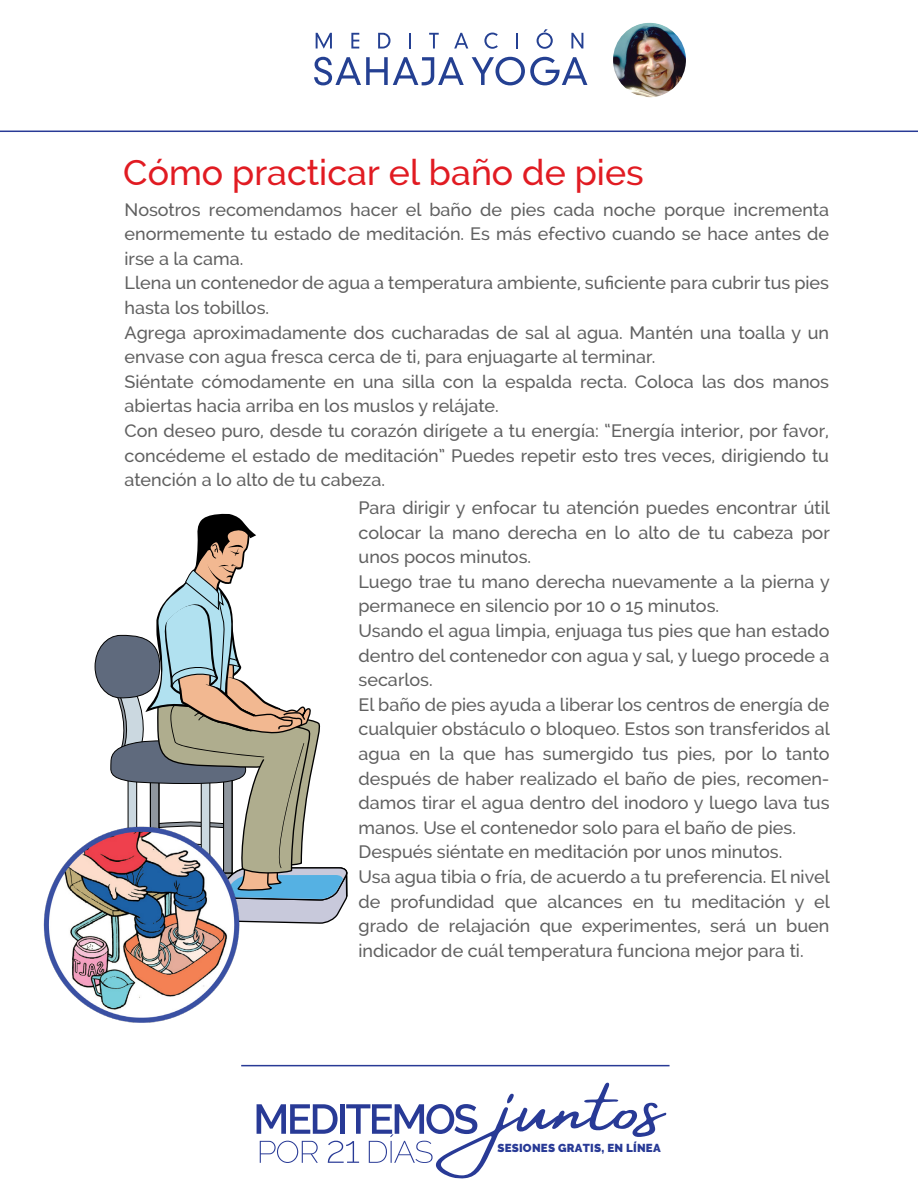
<style>
.page{position:relative;width:918px;height:1188px;background:#fff}
.page>*{position:absolute;margin:0;border:0;box-sizing:border-box;transform-origin:0 0}
.t1{font:500 35.7px "Raleway";color:#e11b22}
.t2{font:500 18px/24.6px "Raleway";color:#606060}
.t3{font:900 11.55px "Raleway";letter-spacing:.02em;color:#283a96}
</style>
<div class="page">
<svg style="left:94px;top:513px;width:254px;height:411px"></svg>
<svg style="left:257px;top:1083px;width:410px;height:96px"></svg>
<img style="left:612px;top:22px;width:75px;height:76px;border-radius:38px">
<div style="left:610px;top:19px;width:79px;height:82px;border:4px solid #fff;border-radius:50%"></div>
<hr style="left:0;top:131px;width:918px;height:1px;background:#283a96">
<svg style="left:314px;top:57px;width:150px;height:28px"></svg>
<svg style="left:472px;top:57px;width:115px;height:28px"></svg>
<svg style="left:316px;top:33px;width:16px;height:16px"></svg>
<svg style="left:351px;top:33px;width:8px;height:16px"></svg>
<svg style="left:378px;top:33px;width:12px;height:16px"></svg>
<svg style="left:409px;top:33px;width:2px;height:16px"></svg>
<svg style="left:429px;top:33px;width:10px;height:16px"></svg>
<svg style="left:454px;top:33px;width:14px;height:16px"></svg>
<svg style="left:484px;top:33px;width:14px;height:16px"></svg>
<svg style="left:516px;top:33px;width:2px;height:16px"></svg>
<svg style="left:537px;top:29px;width:16px;height:20px"></svg>
<svg style="left:571px;top:33px;width:12px;height:16px"></svg>
<hr style="left:241px;top:1065px;width:429px;height:1px;background:#283a96">
<img style="left:43px;top:815px;width:204px;height:208px">
<h1 class="t1" style="left:123px;top:152px;width:522px">Cómo practicar el baño de pies</h1>
<p class="t2" style="left:124px;top:197px;width:706px">Nosotros recomendamos hacer el baño de pies cada noche porque incrementa enormemente tu estado de meditación. Es más efectivo cuando se hace antes de irse a la cama.<br>Llena un contenedor de agua a temperatura ambiente, suficiente para cubrir tus pies hasta los tobillos.<br>Agrega aproximadamente dos cucharadas de sal al agua. Mantén una toalla y un envase con agua fresca cerca de ti, para enjuagarte al terminar.<br>Siéntate cómodamente en una silla con la espalda recta. Coloca las dos manos abiertas hacia arriba en los muslos y relájate.<br>Con deseo puro, desde tu corazón dirígete a tu energía: “Energía interior, por favor, concédeme el estado de meditación” Puedes repetir esto tres veces, dirigiendo tu atención a lo alto de tu cabeza.</p>
<p class="t2" style="left:358px;top:495px;width:473px">Para dirigir y enfocar tu atención puedes encontrar útil colocar la mano derecha en lo alto de tu cabeza por unos pocos minutos.<br>Luego trae tu mano derecha nuevamente a la pierna y permanece en silencio por 10 o 15 minutos.<br>Usando el agua limpia, enjuaga tus pies que han estado dentro del contenedor con agua y sal, y luego procede a secarlos.<br>El baño de pies ayuda a liberar los centros de energía de cualquier obstáculo o bloqueo. Estos son transferidos al agua en la que has sumergido tus pies, por lo tanto después de haber realizado el baño de pies, recomen&shy;damos tirar el agua dentro del inodoro y luego lava tus manos. Use el contenedor solo para el baño de pies.<br>Después siéntate en meditación por unos minutos.<br>Usa agua tibia o fría, de acuerdo a tu preferencia. El nivel de profundidad que alcances en tu meditación y el grado de relajación que experimentes, será un buen indicador de cuál temperatura funciona mejor para ti.</p>
<p class="t3" style="left:497px;top:1141px;width:165px">SESIONES GRATIS, EN LÍNEA</p>
</div>
